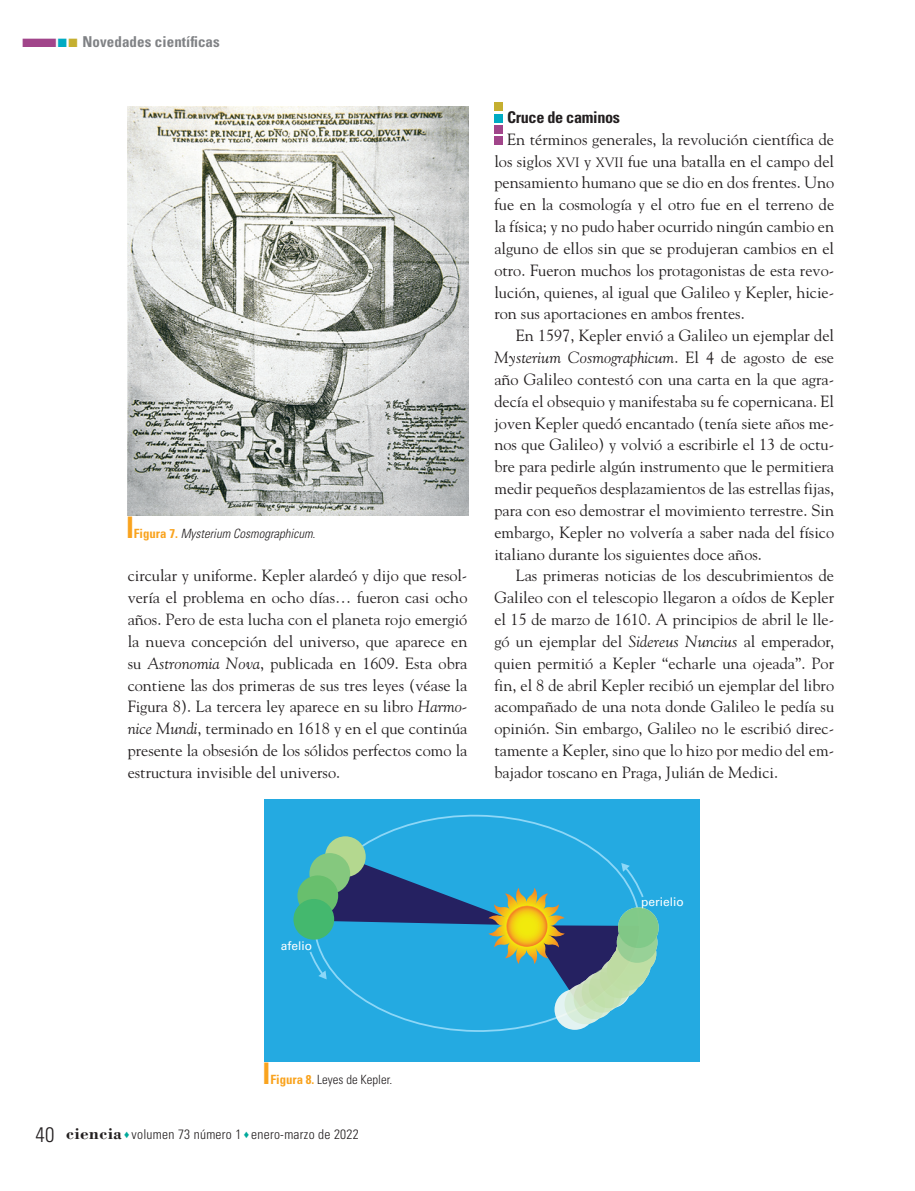
<style>
.page{position:relative;width:915px;height:1191px;background:#fff}
.page>*{position:absolute;margin:0;border:0;box-sizing:border-box;transform-origin:0 0}
._02N_Normal_Sin{font:16.2px/21.9px "Goudy Std";color:#231f20;text-align:justify}
._01N_Subtitulo1{font:700 condensed 16.2px "Univers LT Std";letter-spacing:-.02em;color:#231f20}
.t1{font:700 condensed 15px "Univers LT Std";letter-spacing:.005em;color:#808285}
.t2{font:300 condensed 13.5px "Univers LT Std";letter-spacing:.02em;color:#231f20}
.t3{font:italic 300 condensed 12.75px "Univers LT Std";color:#231f20}
.t4{font:300 condensed 12.75px "Univers LT Std";color:#231f20}
.t5{font:12px "Univers LT Std";color:#fff}
.s1{color:#a1458a}
.s2{color:#00abc3}
.s3{color:#c5af30}
.s4{color:#f9a31e}
.s5{font-weight:700;font-style:normal;color:#f9a31e}
.s6{font-style:italic}
.s7{font-size:13.5px}
.s8{font-weight:700;color:#f9a31e}
.s9{font-size:21px}
.s10{font-family:"Bodoni Std";font-weight:700;font-stretch:normal;font-size:17.25px}
.s11{color:#00a99b}
</style>
<div class="page">
<div style="left:494px;top:136px;width:8px;height:9px;background:#a1458a"></div>
<div style="left:494px;top:125px;width:8px;height:8px;background:#a1458a"></div>
<div style="left:494px;top:114px;width:8px;height:8px;background:#00abc3"></div>
<div style="left:494px;top:103px;width:8px;height:8px;background:#c5af30"></div>
<img style="left:128px;top:106px;width:340px;height:410px">
<div style="left:264px;top:799px;width:435px;height:262px;background:#24aae1"></div>
<svg style="left:319px;top:814px;width:298px;height:218px"></svg>
<div style="left:325px;top:836px;width:40px;height:41px;background:#b4d88f;border-radius:50%"></div>
<div style="left:309px;top:853px;width:41px;height:40px;background:#85c87e;border-radius:50%"></div>
<div style="left:297px;top:875px;width:41px;height:41px;background:#68bf6d;border-radius:50%"></div>
<div style="left:293px;top:899px;width:41px;height:40px;background:#44b86e;border-radius:50%"></div>
<div style="left:554px;top:989px;width:41px;height:40px;background:#e3f3f2;border-radius:50%"></div>
<div style="left:564px;top:983px;width:41px;height:41px;background:#d8eddb;border-radius:50%"></div>
<svg style="left:573px;top:978px;width:41px;height:41px"></svg>
<div style="left:581px;top:972px;width:41px;height:40px;background:#c7e3b7;border-radius:50%"></div>
<div style="left:588px;top:967px;width:41px;height:41px;background:#c3e0ae;border-radius:50%"></div>
<div style="left:606px;top:950px;width:41px;height:40px;background:#c1dfaa;border-radius:50%"></div>
<div style="left:609px;top:945px;width:41px;height:40px;background:#bfdea6;border-radius:50%"></div>
<svg style="left:615px;top:933px;width:41px;height:41px"></svg>
<svg style="left:616px;top:922px;width:41px;height:40px"></svg>
<div style="left:617px;top:907px;width:41px;height:41px;background:#81ca89;border-radius:50%"></div>
<svg style="left:308px;top:857px;width:336px;height:150px"></svg>
<p class="t1" style="left:21px;top:32px;width:200px"><span class="s1">■</span><span class="s2">■</span><span class="s3">■</span> Novedades científicas</p>
<p class="t3" style="left:128px;top:525px;width:189px"><span class="s4">■</span> <span class="s5">Figura 7.</span> Mysterium Cosmographicum.</p>
<p class="_02N_Normal_Sin" style="left:128px;top:564px;width:341px">circular y uniforme. Kepler alardeó y dijo que resol&shy;vería el problema en ocho días… fueron casi ocho años. Pero de esta lucha con el planeta rojo emergió la nueva concepción del universo, que aparece en su <span class="s6">Astronomia Nova</span>, publicada en 1609. Esta obra contiene las dos primeras de sus tres leyes (véase la Figura 8). La tercera ley aparece en su libro <span class="s6">Harmo&shy;nice Mundi</span>, terminado en 1618 y en el que continúa presente la obsesión de los sólidos perfectos como la estructura invisible del universo.</p>
<p class="_01N_Subtitulo1" style="left:507px;top:107px;width:115px">Cruce de caminos</p>
<p class="_02N_Normal_Sin" style="left:494px;top:128px;width:341px;text-indent:13px">En términos generales, la revolución científica de los siglos <span class="s7">XVI</span> y <span class="s7">XVII</span> fue una batalla en el campo del pensamiento humano que se dio en dos frentes. Uno fue en la cosmología y el otro fue en el terreno de la física; y no pudo haber ocurrido ningún cambio en alguno de ellos sin que se produjeran cambios en el otro. Fueron muchos los protagonistas de esta revo&shy;lución, quienes, al igual que Galileo y Kepler, hicie&shy;ron sus aportaciones en ambos frentes.</p>
<p class="_02N_Normal_Sin" style="left:494px;top:324px;width:341px;text-indent:21px">En 1597, Kepler envió a Galileo un ejemplar del <span class="s6">Mysterium Cosmographicum</span>. El 4 de agosto de ese año Galileo contestó con una carta en la que agra&shy;decía el obsequio y manifestaba su fe copernicana. El joven Kepler quedó encantado (tenía siete años me&shy;nos que Galileo) y volvió a escribirle el 13 de octu&shy;bre para pedirle algún instrumento que le permitiera medir pequeños desplazamientos de las estrellas fijas, para con eso demostrar el movimiento terrestre. Sin embargo, Kepler no volvería a saber nada del físico italiano durante los siguientes doce años.</p>
<p class="_02N_Normal_Sin" style="left:494px;top:564px;width:341px;text-indent:21px">Las primeras noticias de los descubrimientos de Galileo con el telescopio llegaron a oídos de Kepler el 15 de marzo de 1610. A principios de abril le lle&shy;gó un ejemplar del <span class="s6">Sidereus Nuncius</span> al emperador, quien permitió a Kepler “echarle una ojeada”. Por fin, el 8 de abril Kepler recibió un ejemplar del libro acompañado de una nota donde Galileo le pedía su opinión. Sin embargo, Galileo no le escribió direc&shy;tamente a Kepler, sino que lo hizo por medio del em&shy;bajador toscano en Praga, Julián de Medici.</p>
<p class="t5" style="left:280px;top:938px;width:33px">afelio</p>
<p class="t4" style="left:264px;top:1071px;width:129px"><span class="s4">■</span> <span class="s8">Figura 8.</span> Leyes de Kepler.</p>
<p class="t2" style="left:36px;top:1126px;width:325px"><span class="s9">40</span> <span class="s10">ciencia</span> <span class="s11">♦</span> volumen 73 número 1 <span class="s11">♦</span> enero-marzo de 2022</p>
<p class="t5" style="left:641px;top:894px;width:44px">perielio</p>
</div>
